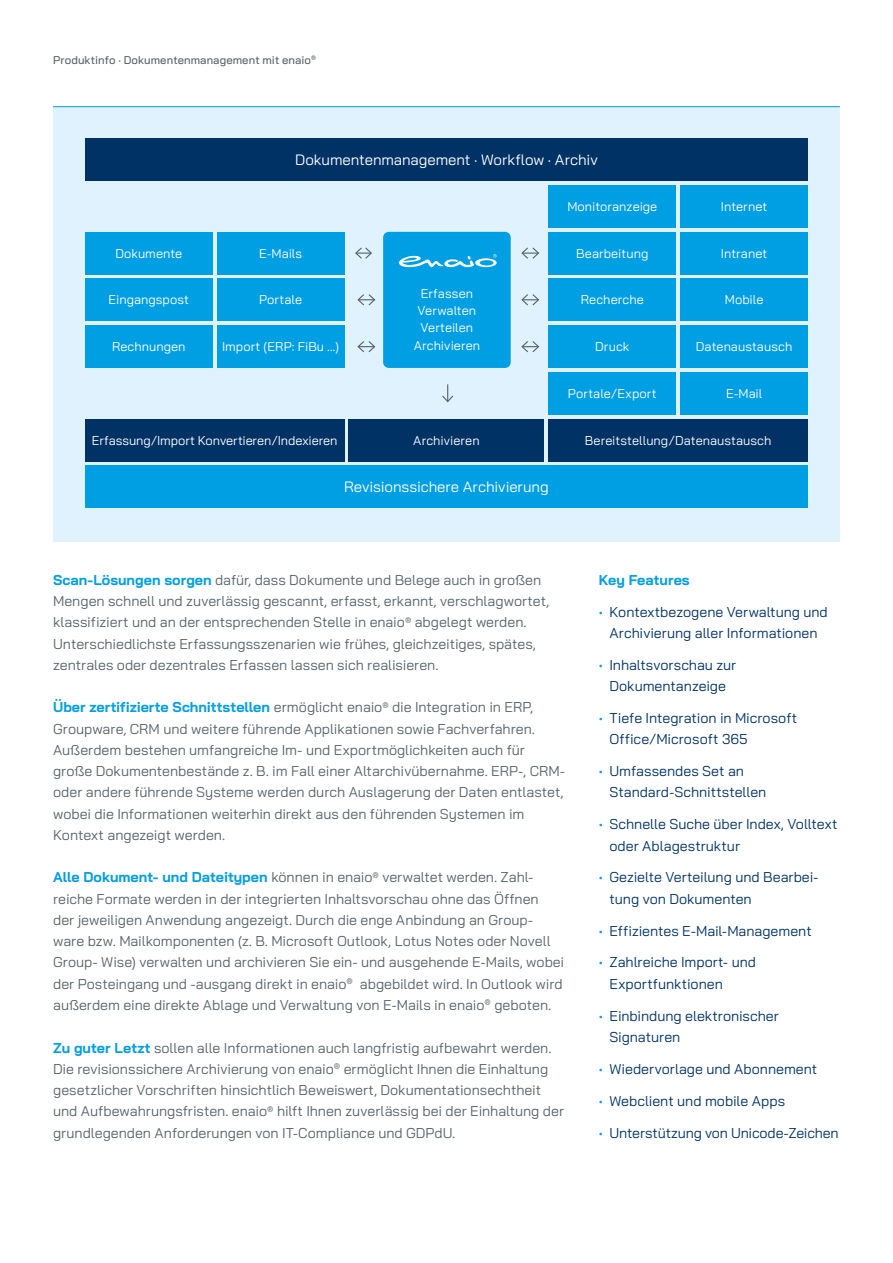
<style>
.page{position:relative;width:893px;height:1263px;background:#fff}
.page>*{position:absolute;margin:0;border:0;box-sizing:border-box;transform-origin:0 0}
.t1{font:15px "Bai Jamjuree";letter-spacing:-.005em;color:#fff}
.t2{font:14.25px/21.3px "Bai Jamjuree";color:#586369}
.t3{font:14.25px/21.3px "Bai Jamjuree";color:#003266}
.t4{font:700 14.25px "Bai Jamjuree";color:#009ee3}
.t5{font:12.75px/17.2px "Bai Jamjuree";letter-spacing:.005em;color:#fff;text-align:center}
.t6{font:500 11.25px "Bai Jamjuree";letter-spacing:.005em;color:#586369}
.s1{font-weight:700;color:#009ee3}
.s2{color:#009ee3}
</style>
<div class="page">
<div style="left:53px;top:106px;width:787px;height:436px;background:#dff2fd"></div>
<hr style="left:53px;top:106px;width:787px;height:1px;background:#009ee3">
<div style="left:85px;top:138px;width:723px;height:43px;background:#003266"></div>
<div style="left:85px;top:466px;width:723px;height:42px;background:#009ee3"></div>
<div style="left:85px;top:419px;width:259px;height:42px;background:#003266"></div>
<div style="left:349px;top:419px;width:195px;height:42px;background:#003266"></div>
<div style="left:549px;top:419px;width:259px;height:42px;background:#003266"></div>
<div style="left:383px;top:232px;width:128px;height:136px;background:#009ee3;border-radius:6px"></div>
<div style="left:85px;top:232px;width:128px;height:42px;background:#009ee3"></div>
<div style="left:85px;top:279px;width:128px;height:42px;background:#009ee3"></div>
<div style="left:85px;top:325px;width:128px;height:43px;background:#009ee3"></div>
<div style="left:217px;top:232px;width:127px;height:42px;background:#009ee3"></div>
<div style="left:217px;top:279px;width:127px;height:42px;background:#009ee3"></div>
<div style="left:217px;top:325px;width:127px;height:43px;background:#009ee3"></div>
<div style="left:549px;top:185px;width:127px;height:43px;background:#009ee3"></div>
<div style="left:549px;top:325px;width:127px;height:43px;background:#009ee3"></div>
<div style="left:549px;top:232px;width:127px;height:42px;background:#009ee3"></div>
<div style="left:549px;top:279px;width:127px;height:42px;background:#009ee3"></div>
<div style="left:549px;top:372px;width:127px;height:43px;background:#009ee3"></div>
<div style="left:680px;top:372px;width:128px;height:43px;background:#009ee3"></div>
<div style="left:680px;top:325px;width:128px;height:43px;background:#009ee3"></div>
<div style="left:680px;top:279px;width:128px;height:42px;background:#009ee3"></div>
<div style="left:680px;top:185px;width:128px;height:43px;background:#009ee3"></div>
<div style="left:680px;top:232px;width:128px;height:42px;background:#009ee3"></div>
<svg style="left:399px;top:254px;width:98px;height:13px"></svg>
<svg style="left:355px;top:247px;width:17px;height:12px"></svg>
<svg style="left:521px;top:247px;width:18px;height:12px"></svg>
<svg style="left:357px;top:294px;width:19px;height:12px"></svg>
<svg style="left:521px;top:294px;width:19px;height:12px"></svg>
<svg style="left:357px;top:341px;width:19px;height:12px"></svg>
<svg style="left:521px;top:341px;width:19px;height:12px"></svg>
<svg style="left:442px;top:384px;width:12px;height:19px"></svg>
<p class="t6" style="left:53px;top:53px;width:264px">Produktinfo · Dokumentenmanagement mit enaio<sup>®</sup></p>
<p class="t5" style="left:115px;top:244px;width:68px">Dokumente</p>
<p class="t5" style="left:109px;top:291px;width:82px">Eingangspost</p>
<p class="t5" style="left:112px;top:338px;width:75px">Rechnungen</p>
<p class="t1" style="left:295px;top:147px;width:304px">Dokumentenmanagement · Workflow · Archiv</p>
<p class="t5" style="left:259px;top:244px;width:45px">E-Mails</p>
<p class="t5" style="left:259px;top:291px;width:45px">Portale</p>
<p class="t5" style="left:222px;top:338px;width:119px">Import (ERP: FiBu …)</p>
<p class="t5" style="left:414px;top:285px;width:68px">Erfassen<br>Verwalten<br>Verteilen<br>Archivieren</p>
<p class="t5" style="left:567px;top:198px;width:91px">Monitoranzeige</p>
<p class="t5" style="left:576px;top:244px;width:74px">Bearbeitung</p>
<p class="t5" style="left:581px;top:291px;width:64px">Recherche</p>
<p class="t5" style="left:595px;top:338px;width:36px">Druck</p>
<p class="t5" style="left:721px;top:198px;width:48px">Internet</p>
<p class="t5" style="left:721px;top:244px;width:48px">Intranet</p>
<p class="t5" style="left:725px;top:291px;width:40px">Mobile</p>
<p class="t5" style="left:696px;top:338px;width:98px">Datenaustausch</p>
<p class="t5" style="left:568px;top:385px;width:90px">Portale/Export</p>
<p class="t5" style="left:726px;top:385px;width:38px">E-Mail</p>
<p class="t5" style="left:92px;top:431px;width:247px">Erfassung/Import Konvertieren/Indexieren</p>
<p class="t5" style="left:413px;top:431px;width:68px">Archivieren</p>
<p class="t5" style="left:585px;top:431px;width:188px">Bereitstellung/Datenaustausch</p>
<p class="t1" style="left:344px;top:474px;width:206px">Revisionssichere Archivierung</p>
<p class="t2" style="left:53px;top:569px;width:498px"><span class="s1">Scan-Lösungen sorgen</span> dafür, dass Dokumente und Belege auch in großen Mengen schnell und zuverlässig gescannt, erfasst, erkannt, verschlagwortet, klassifiziert und an der entsprechenden Stelle in enaio<sup>®</sup> abgelegt werden.<br>Unterschiedlichste Erfassungsszenarien wie frühes, gleichzeitiges, spätes, zentrales oder dezentrales Erfassen lassen sich realisieren.</p>
<p class="t2" style="left:53px;top:696px;width:514px"><span class="s1">Über zertifizierte Schnittstellen</span> ermöglicht enaio<sup>®</sup> die Integration in ERP, Groupware, CRM und weitere führende Applikationen sowie Fachverfahren.<br>Außerdem bestehen umfangreiche Im- und Exportmöglichkeiten auch für große Dokumentenbestände z. B. im Fall einer Altarchivübernahme. ERP-, CRM&shy;oder andere führende Systeme werden durch Auslagerung der Daten entlastet, wobei die Informationen weiterhin direkt aus den führenden Systemen im Kontext angezeigt werden.</p>
<p class="t2" style="left:53px;top:867px;width:513px"><span class="s1">Alle Dokument- und Dateitypen</span> können in enaio<sup>®</sup> verwaltet werden. Zahl&shy;reiche Formate werden in der integrierten Inhaltsvorschau ohne das Öffnen<br>der jeweiligen Anwendung angezeigt. Durch die enge Anbindung an Group&shy;ware bzw. Mailkomponenten (z. B. Microsoft Outlook, Lotus Notes oder Novell Group- Wise) verwalten und archivieren Sie ein- und ausgehende E-Mails, wobei der Posteingang und -ausgang direkt in enaio<sup>®</sup> abgebildet wird. In Outlook wird außerdem eine direkte Ablage und Verwaltung von E-Mails in enaio<sup>®</sup> geboten.</p>
<p class="t2" style="left:53px;top:1037px;width:512px"><span class="s1">Zu guter Letzt</span> sollen alle Informationen auch langfristig aufbewahrt werden.<br>Die revisionssichere Archivierung von enaio<sup>®</sup> ermöglicht Ihnen die Einhaltung gesetzlicher Vorschriften hinsichtlich Beweiswert, Dokumentationsechtheit und Aufbewahrungsfristen. enaio<sup>®</sup> hilft Ihnen zuverlässig bei der Einhaltung der grundlegenden Anforderungen von IT-Compliance und GDPdU.</p>
<p class="t4" style="left:599px;top:571px;width:92px">Key Features</p>
<p class="t3" style="left:599px;top:601px;width:230px;text-align:center"><span class="s2">•</span> Kontextbezogene Verwaltung und<br>Archivierung aller Informationen</p>
<p class="t3" style="left:599px;top:654px;width:139px;text-align:center"><span class="s2">•</span> Inhaltsvorschau zur<br>Dokumentanzeige</p>
<p class="t3" style="left:609px;top:707px;width:189px;text-indent:-11px"><span class="s2">•</span> Tiefe Integration in Microsoft<br>Office/Microsoft 365</p>
<p class="t3" style="left:609px;top:760px;width:158px;text-indent:-11px"><span class="s2">•</span> Umfassendes Set an<br>Standard-Schnittstellen</p>
<p class="t3" style="left:609px;top:813px;width:229px;text-indent:-11px"><span class="s2">•</span> Schnelle Suche über Index, Volltext oder Ablagestruktur</p>
<p class="t3" style="left:609px;top:867px;width:211px;text-indent:-11px"><span class="s2">•</span> Gezielte Verteilung und Bearbei&shy;tung von Dokumenten</p>
<p class="t3" style="left:599px;top:920px;width:214px"><span class="s2">•</span> Effizientes E-Mail-Management</p>
<p class="t3" style="left:609px;top:952px;width:148px;text-indent:-11px"><span class="s2">•</span> Zahlreiche Import- und<br>Exportfunktionen</p>
<p class="t3" style="left:609px;top:1005px;width:171px;text-indent:-11px"><span class="s2">•</span> Einbindung elektronischer<br>Signaturen</p>
<p class="t3" style="left:599px;top:1058px;width:220px"><span class="s2">•</span> Wiedervorlage und Abonnement</p>
<p class="t3" style="left:599px;top:1090px;width:188px"><span class="s2">•</span> Webclient und mobile Apps</p>
<p class="t3" style="left:599px;top:1122px;width:241px"><span class="s2">•</span> Unterstützung von Unicode-Zeichen</p>
</div>
